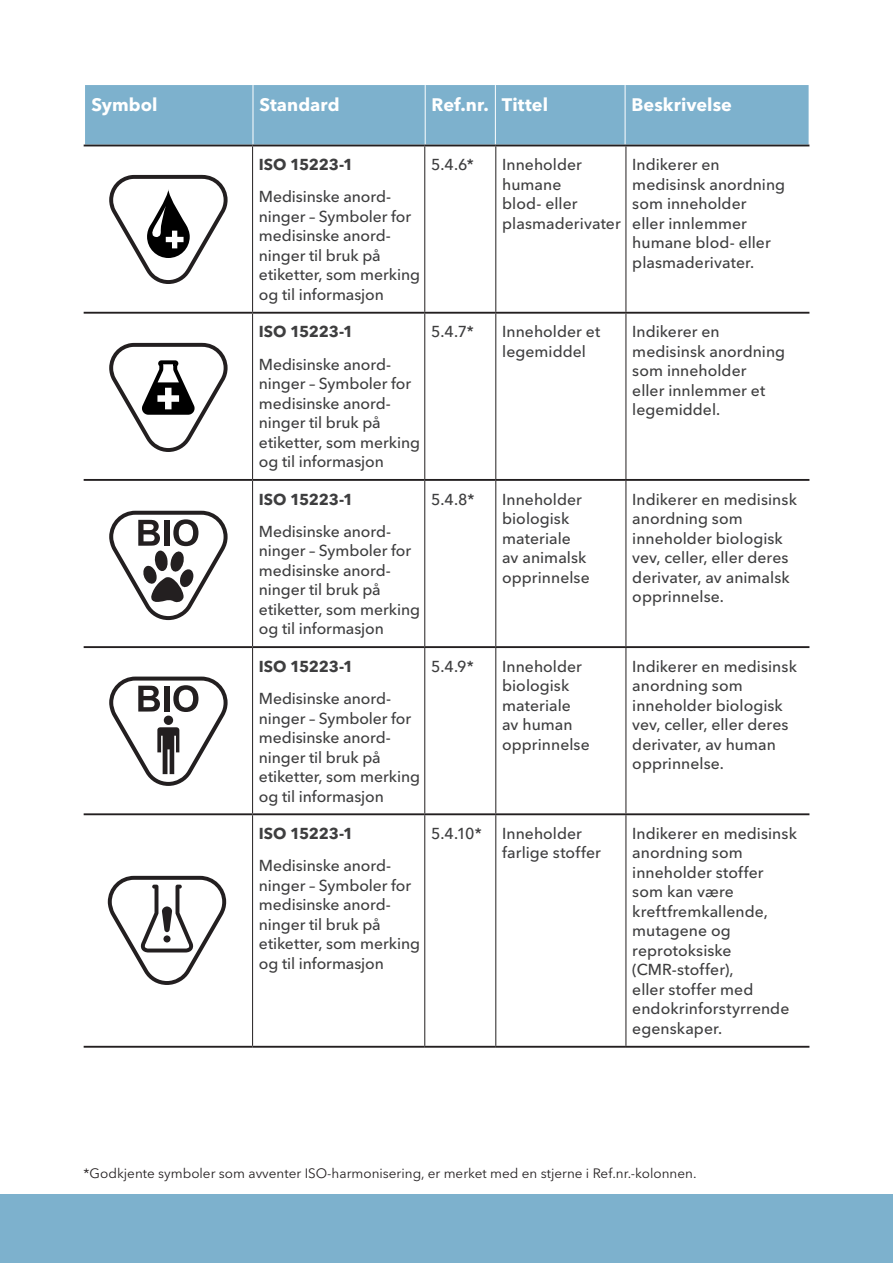
<style>
.page{position:relative;width:893px;height:1263px;background:#fff}
.page>*{position:absolute;margin:0;border:0;box-sizing:border-box;transform-origin:0 0}
.t1{font:700 18px "Avenir Next LT Pro";letter-spacing:.005em;color:#fff}
.Table_copy{font:500 15.75px/19.5px "Avenir Next LT Pro";color:#3e3e3f}
.Table_copy-2{font:700 15.75px "Avenir Next LT Pro";letter-spacing:-.015em;color:#3e3e3f}
.IFU_TEXT{font:13.5px "Avenir Next LT Pro";color:#231f20}
</style>
<div class="page">
<div style="left:85px;top:85px;width:724px;height:60px;background:#7db1cd"></div>
<hr style="left:253px;top:85px;width:1px;height:60px;background:#fff">
<hr style="left:425px;top:85px;width:1px;height:60px;background:#fff">
<hr style="left:495px;top:85px;width:1px;height:60px;background:#fff">
<hr style="left:625px;top:85px;width:1px;height:60px;background:#fff">
<div style="left:0;top:1194px;width:893px;height:69px;background:#7db1cd"></div>
<svg style="left:109px;top:175px;width:119px;height:109px"></svg>
<svg style="left:109px;top:343px;width:119px;height:109px"></svg>
<svg style="left:109px;top:511px;width:119px;height:109px"></svg>
<svg style="left:109px;top:676px;width:119px;height:110px"></svg>
<div style="left:164px;top:716px;width:9px;height:9px;background:#231f20;border-radius:50%"></div>
<svg style="left:108px;top:876px;width:118px;height:109px"></svg>
<hr style="left:252px;top:146px;width:1px;height:166px;background:#231f20">
<hr style="left:424px;top:146px;width:1px;height:166px;background:#231f20">
<hr style="left:495px;top:146px;width:1px;height:166px;background:#231f20">
<hr style="left:626px;top:146px;width:1px;height:166px;background:#231f20">
<hr style="left:252px;top:314px;width:1px;height:165px;background:#231f20">
<hr style="left:424px;top:314px;width:1px;height:165px;background:#231f20">
<hr style="left:495px;top:314px;width:1px;height:165px;background:#231f20">
<hr style="left:626px;top:314px;width:1px;height:165px;background:#231f20">
<hr style="left:252px;top:481px;width:1px;height:165px;background:#231f20">
<hr style="left:424px;top:481px;width:1px;height:165px;background:#231f20">
<hr style="left:495px;top:481px;width:1px;height:165px;background:#231f20">
<hr style="left:626px;top:481px;width:1px;height:165px;background:#231f20">
<hr style="left:252px;top:648px;width:1px;height:165px;background:#231f20">
<hr style="left:424px;top:648px;width:1px;height:165px;background:#231f20">
<hr style="left:495px;top:648px;width:1px;height:165px;background:#231f20">
<hr style="left:626px;top:648px;width:1px;height:165px;background:#231f20">
<hr style="left:252px;top:815px;width:1px;height:231px;background:#231f20">
<hr style="left:424px;top:815px;width:1px;height:231px;background:#231f20">
<hr style="left:495px;top:815px;width:1px;height:231px;background:#231f20">
<hr style="left:626px;top:815px;width:1px;height:231px;background:#231f20">
<hr style="left:84px;top:145px;width:169px;height:1px;background:#231f20">
<hr style="left:253px;top:145px;width:172px;height:1px;background:#231f20">
<hr style="left:425px;top:145px;width:71px;height:1px;background:#231f20">
<hr style="left:496px;top:145px;width:130px;height:1px;background:#231f20">
<hr style="left:626px;top:145px;width:183px;height:1px;background:#231f20">
<hr style="left:84px;top:312px;width:169px;height:2px;background:#231f20">
<hr style="left:253px;top:312px;width:172px;height:2px;background:#231f20">
<hr style="left:425px;top:312px;width:71px;height:2px;background:#231f20">
<hr style="left:496px;top:312px;width:130px;height:2px;background:#231f20">
<hr style="left:626px;top:312px;width:183px;height:2px;background:#231f20">
<hr style="left:84px;top:479px;width:169px;height:2px;background:#231f20">
<hr style="left:253px;top:479px;width:172px;height:2px;background:#231f20">
<hr style="left:425px;top:479px;width:71px;height:2px;background:#231f20">
<hr style="left:496px;top:479px;width:130px;height:2px;background:#231f20">
<hr style="left:626px;top:479px;width:183px;height:2px;background:#231f20">
<hr style="left:84px;top:646px;width:169px;height:2px;background:#231f20">
<hr style="left:253px;top:646px;width:172px;height:2px;background:#231f20">
<hr style="left:425px;top:646px;width:71px;height:2px;background:#231f20">
<hr style="left:496px;top:646px;width:130px;height:2px;background:#231f20">
<hr style="left:626px;top:646px;width:183px;height:2px;background:#231f20">
<hr style="left:84px;top:813px;width:169px;height:2px;background:#231f20">
<hr style="left:253px;top:813px;width:172px;height:2px;background:#231f20">
<hr style="left:425px;top:813px;width:71px;height:2px;background:#231f20">
<hr style="left:496px;top:813px;width:130px;height:2px;background:#231f20">
<hr style="left:626px;top:813px;width:183px;height:2px;background:#231f20">
<hr style="left:84px;top:1046px;width:169px;height:2px;background:#231f20">
<hr style="left:253px;top:1046px;width:172px;height:2px;background:#231f20">
<hr style="left:425px;top:1046px;width:71px;height:2px;background:#231f20">
<hr style="left:496px;top:1046px;width:130px;height:2px;background:#231f20">
<hr style="left:626px;top:1046px;width:183px;height:2px;background:#231f20">
<p class="t1" style="left:91px;top:94px;width:68px">Symbol</p>
<p class="t1" style="left:259px;top:94px;width:82px">Standard</p>
<p class="t1" style="left:432px;top:94px;width:118px">Ref.nr. Tittel</p>
<p class="t1" style="left:631px;top:94px;width:102px">Beskrivelse</p>
<p class="Table_copy-2" style="left:259px;top:155px;width:96px">ISO 15223-1</p>
<p class="Table_copy" style="left:259px;top:187px;width:163px">Medisinske anord&shy;ninger – Symboler for medisinske anord&shy;ninger til bruk på etiketter, som merking og til informasjon</p>
<p class="Table_copy-2" style="left:259px;top:322px;width:96px">ISO 15223-1</p>
<p class="Table_copy" style="left:259px;top:354px;width:163px">Medisinske anord&shy;ninger – Symboler for medisinske anord&shy;ninger til bruk på etiketter, som merking og til informasjon</p>
<p class="Table_copy-2" style="left:259px;top:489px;width:96px">ISO 15223-1</p>
<p class="Table_copy" style="left:259px;top:522px;width:163px">Medisinske anord&shy;ninger – Symboler for medisinske anord&shy;ninger til bruk på etiketter, som merking og til informasjon</p>
<p class="Table_copy-2" style="left:259px;top:657px;width:96px">ISO 15223-1</p>
<p class="Table_copy" style="left:259px;top:689px;width:163px">Medisinske anord&shy;ninger – Symboler for medisinske anord&shy;ninger til bruk på etiketter, som merking og til informasjon</p>
<p class="Table_copy-2" style="left:259px;top:824px;width:96px">ISO 15223-1</p>
<p class="Table_copy" style="left:259px;top:856px;width:163px">Medisinske anord&shy;ninger – Symboler for medisinske anord&shy;ninger til bruk på etiketter, som merking og til informasjon</p>
<p class="Table_copy" style="left:431px;top:155px;width:44px">5.4.6*</p>
<p class="Table_copy" style="left:502px;top:155px;width:120px">Inneholder humane<br>blod- eller plasmaderivater</p>
<p class="Table_copy" style="left:632px;top:155px;width:154px">Indikerer en medisinsk anordning som inneholder<br>eller innlemmer humane blod- eller plasmaderivater.</p>
<p class="Table_copy" style="left:431px;top:322px;width:44px">5.4.7*</p>
<p class="Table_copy" style="left:502px;top:322px;width:100px">Inneholder et legemiddel</p>
<p class="Table_copy" style="left:632px;top:322px;width:154px">Indikerer en medisinsk anordning som inneholder<br>eller innlemmer et legemiddel.</p>
<p class="Table_copy" style="left:431px;top:489px;width:45px">5.4.8*</p>
<p class="Table_copy" style="left:502px;top:489px;width:89px">Inneholder biologisk materiale av animalsk opprinnelse</p>
<p class="Table_copy" style="left:632px;top:489px;width:166px">Indikerer en medisinsk anordning som inneholder biologisk vev, celler, eller deres derivater, av animalsk opprinnelse.</p>
<p class="Table_copy" style="left:431px;top:656px;width:44px">5.4.9*</p>
<p class="Table_copy" style="left:502px;top:656px;width:89px">Inneholder biologisk materiale av human opprinnelse</p>
<p class="Table_copy" style="left:632px;top:656px;width:166px">Indikerer en medisinsk anordning som inneholder biologisk vev, celler, eller deres derivater, av human opprinnelse.</p>
<p class="Table_copy" style="left:431px;top:824px;width:52px">5.4.10*</p>
<p class="Table_copy" style="left:502px;top:824px;width:100px">Inneholder farlige stoffer</p>
<p class="Table_copy" style="left:632px;top:824px;width:166px">Indikerer en medisinsk anordning som inneholder stoffer som kan være kreftfremkallende, mutagene og reprotoksiske (CMR-stoffer),<br>eller stoffer med endokrinforstyrrende egenskaper.</p>
<p class="IFU_TEXT" style="left:84px;top:1165px;width:614px">*Godkjente symboler som avventer ISO-harmonisering, er merket med en stjerne i Ref.nr.-kolonnen.</p>
</div>
